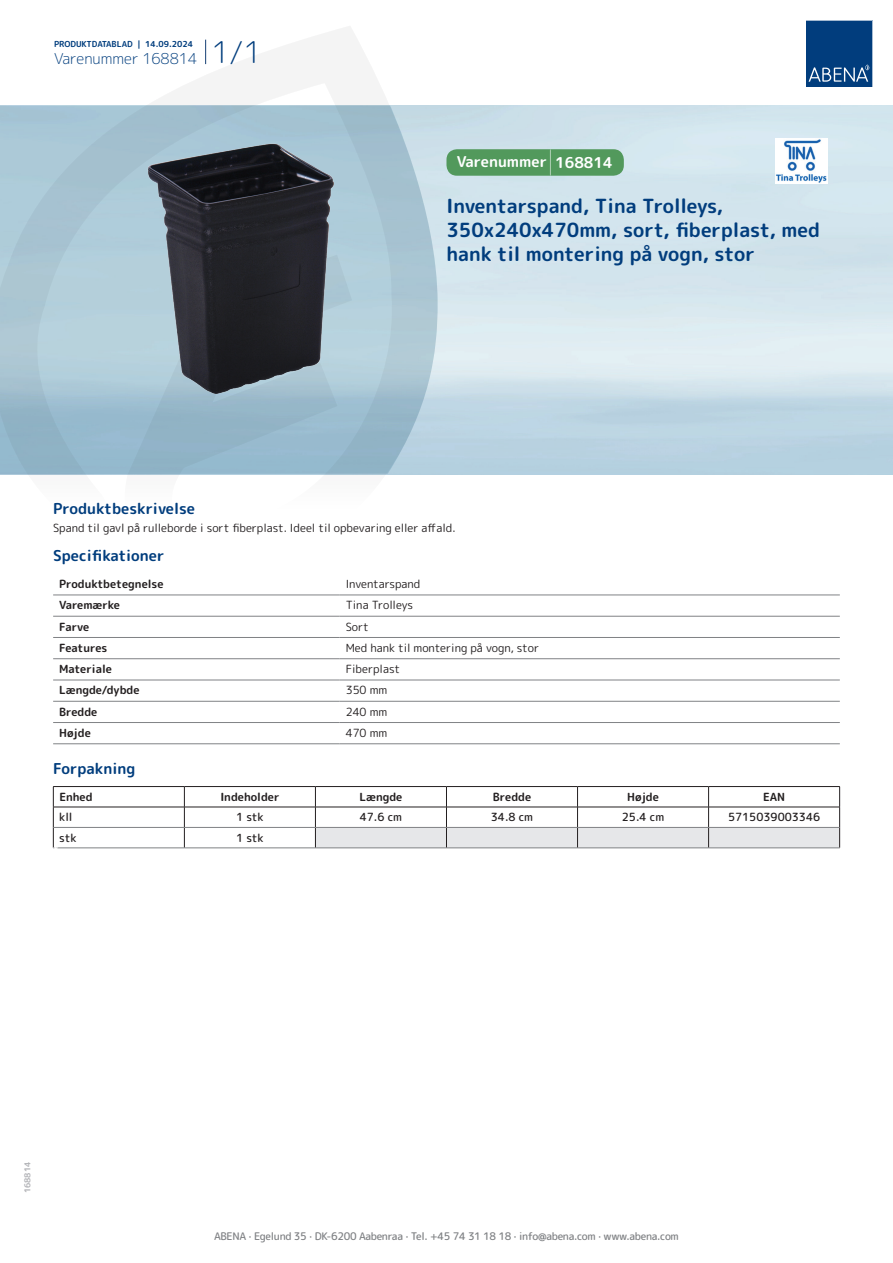
<style>
.page{position:relative;width:893px;height:1263px;background:#fff}
.page>*{position:absolute;margin:0;border:0;box-sizing:border-box;transform-origin:0 0}
.t1{font:700 19.5px/24px "Rounded Mplus 1 c";color:#013d7d}
.t2{font:700 15px "Rounded Mplus 1 c";color:#013d7d}
.t3{font:300 15px "Rounded Mplus 1 c";color:#013d7d}
.t4{font:700 15px "Rounded Mplus 1 c";color:#fff}
.t5{font:11.25px "Rounded Mplus 1 c";color:#231f20}
.t6{font:700 11.25px "Rounded Mplus 1 c";color:#231f20}
.t7{font:500 11.25px "Rounded Mplus 1 c";color:#231f20}
.t8{font:500 10.5px "Rounded Mplus 1 c";letter-spacing:-.03em;color:#808285}
.t9{font:700 10.5px "Rounded Mplus 1 c";color:#fff}
.t10{font:700 8.25px "Rounded Mplus 1 c";color:#013d7d}
.t11{font:700 8.25px "Rounded Mplus 1 c";color:#b2b3b7}
.s1{font-size:30px}
.s2{font-size:25.5px}
</style>
<div class="page">
<svg style="left:0;top:26px;width:439px;height:569px"></svg>
<svg style="left:0;top:106px;width:438px;height:368px;background:#a6c4d3"></svg>
<svg style="left:205px;top:40px;width:1px;height:24px"></svg>
<svg style="left:806px;top:20px;width:67px;height:67px;background:#144b86"></svg>
<img style="left:132px;top:127px;width:214px;height:275px">
<hr style="left:53px;top:595px;width:287px;height:1px;background:#808285">
<hr style="left:340px;top:595px;width:500px;height:1px;background:#808285">
<hr style="left:53px;top:616px;width:287px;height:1px;background:#808285">
<hr style="left:340px;top:616px;width:500px;height:1px;background:#808285">
<hr style="left:53px;top:637px;width:287px;height:1px;background:#808285">
<hr style="left:340px;top:637px;width:500px;height:1px;background:#808285">
<hr style="left:53px;top:658px;width:287px;height:1px;background:#808285">
<hr style="left:340px;top:658px;width:500px;height:1px;background:#808285">
<hr style="left:53px;top:680px;width:287px;height:1px;background:#808285">
<hr style="left:340px;top:680px;width:500px;height:1px;background:#808285">
<hr style="left:53px;top:701px;width:287px;height:1px;background:#808285">
<hr style="left:340px;top:701px;width:500px;height:1px;background:#808285">
<hr style="left:53px;top:722px;width:287px;height:1px;background:#808285">
<hr style="left:340px;top:722px;width:500px;height:1px;background:#808285">
<hr style="left:53px;top:743px;width:287px;height:1px;background:#808285">
<hr style="left:340px;top:743px;width:500px;height:1px;background:#808285">
<hr style="left:53px;top:786px;width:131px;height:1px;background:#231f20">
<hr style="left:184px;top:786px;width:131px;height:1px;background:#231f20">
<hr style="left:315px;top:786px;width:131px;height:1px;background:#231f20">
<hr style="left:446px;top:786px;width:131px;height:1px;background:#231f20">
<hr style="left:577px;top:786px;width:132px;height:1px;background:#231f20">
<hr style="left:709px;top:786px;width:131px;height:1px;background:#231f20">
<hr style="left:53px;top:807px;width:131px;height:1px;background:#231f20">
<hr style="left:184px;top:807px;width:131px;height:1px;background:#231f20">
<svg style="left:53px;top:787px;width:1px;height:61px"></svg>
<svg style="left:184px;top:787px;width:1px;height:61px"></svg>
<svg style="left:315px;top:787px;width:525px;height:61px"></svg>
<hr style="left:54px;top:827px;width:130px;height:1px;background:#808285">
<hr style="left:184px;top:827px;width:131px;height:1px;background:#808285">
<hr style="left:315px;top:827px;width:131px;height:1px;background:#808285">
<hr style="left:446px;top:827px;width:131px;height:1px;background:#808285">
<hr style="left:577px;top:827px;width:132px;height:1px;background:#808285">
<hr style="left:709px;top:827px;width:130px;height:1px;background:#808285">
<hr style="left:53px;top:848px;width:131px;height:1px;background:#808285">
<hr style="left:184px;top:848px;width:131px;height:1px;background:#808285">
<hr style="left:315px;top:848px;width:131px;height:1px;background:#808285">
<hr style="left:446px;top:848px;width:131px;height:1px;background:#808285">
<hr style="left:577px;top:848px;width:132px;height:1px;background:#808285">
<hr style="left:709px;top:848px;width:131px;height:1px;background:#808285">
<div style="left:446px;top:149px;width:178px;height:27px;background:#52995c;border-radius:10px"></div>
<img style="left:775px;top:138px;width:52px;height:46px">
<p class="t10" style="left:54px;top:38px;width:141px">PRODUKTDATABLAD | 14.09.2024</p>
<h2 class="t3" style="left:54px;top:48px;width:209px">Varenummer 168814 <span class="s1">1/1</span></h2>
<h2 class="t4" style="left:457px;top:151px;width:157px">Varenummer <span class="s2">|</span> 168814</h2>
<h1 class="t1" style="left:446px;top:194px;width:375px">Inventarspand, Tina Trolleys,<br>350x240x470mm, sort, fiberplast, med hank til montering på vogn, stor</h1>
<h2 class="t2" style="left:53px;top:498px;width:143px">Produktbeskrivelse</h2>
<p class="t5" style="left:53px;top:520px;width:404px">Spand til gavl på rulleborde i sort fiberplast. Ideel til opbevaring eller affald.</p>
<h2 class="t2" style="left:53px;top:545px;width:113px">Specifikationer</h2>
<p class="t6" style="left:59px;top:576px;width:106px">Produktbetegnelse</p>
<p class="t5" style="left:346px;top:576px;width:76px">Inventarspand</p>
<p class="t6" style="left:59px;top:597px;width:62px">Varemærke</p>
<p class="t5" style="left:346px;top:597px;width:69px">Tina Trolleys</p>
<p class="t6" style="left:59px;top:618px;width:32px">Farve</p>
<p class="t5" style="left:346px;top:618px;width:25px">Sort</p>
<p class="t6" style="left:59px;top:640px;width:50px">Features</p>
<p class="t5" style="left:346px;top:640px;width:195px">Med hank til montering på vogn, stor</p>
<p class="t6" style="left:59px;top:661px;width:54px">Materiale</p>
<p class="t5" style="left:346px;top:661px;width:56px">Fiberplast</p>
<p class="t6" style="left:59px;top:682px;width:82px">Længde/dybde</p>
<p class="t5" style="left:346px;top:682px;width:43px">350 mm</p>
<p class="t6" style="left:59px;top:704px;width:40px">Bredde</p>
<p class="t5" style="left:346px;top:704px;width:43px">240 mm</p>
<p class="t6" style="left:59px;top:725px;width:33px">Højde</p>
<p class="t5" style="left:346px;top:725px;width:43px">470 mm</p>
<h2 class="t2" style="left:53px;top:758px;width:84px">Forpakning</h2>
<p class="t6" style="left:59px;top:789px;width:35px">Enhed</p>
<p class="t6" style="left:220px;top:789px;width:61px">Indeholder</p>
<p class="t6" style="left:359px;top:789px;width:44px">Længde</p>
<p class="t6" style="left:493px;top:789px;width:40px">Bredde</p>
<p class="t6" style="left:627px;top:789px;width:33px">Højde</p>
<p class="t6" style="left:763px;top:789px;width:24px">EAN</p>
<p class="t7" style="left:59px;top:809px;width:15px">kll</p>
<p class="t7" style="left:236px;top:809px;width:29px">1 stk</p>
<p class="t7" style="left:360px;top:809px;width:44px">47.6 cm</p>
<p class="t7" style="left:491px;top:809px;width:44px">34.8 cm</p>
<p class="t7" style="left:622px;top:809px;width:44px">25.4 cm</p>
<p class="t7" style="left:728px;top:809px;width:94px">5715039003346</p>
<p class="t7" style="left:59px;top:830px;width:19px">stk</p>
<p class="t7" style="left:236px;top:830px;width:29px">1 stk</p>
<p class="t9" style="left:53px;top:843px;width:7px">*</p>
<p class="t11" style="left:22px;top:1193px;width:33px;rotate:-90deg">168814</p>
<p class="t8" style="left:214px;top:1229px;width:466px">ABENA · Egelund 35 · DK-6200 Aabenraa · Tel. +45 74 31 18 18 · info@abena.com · www.abena.com</p>
</div>
